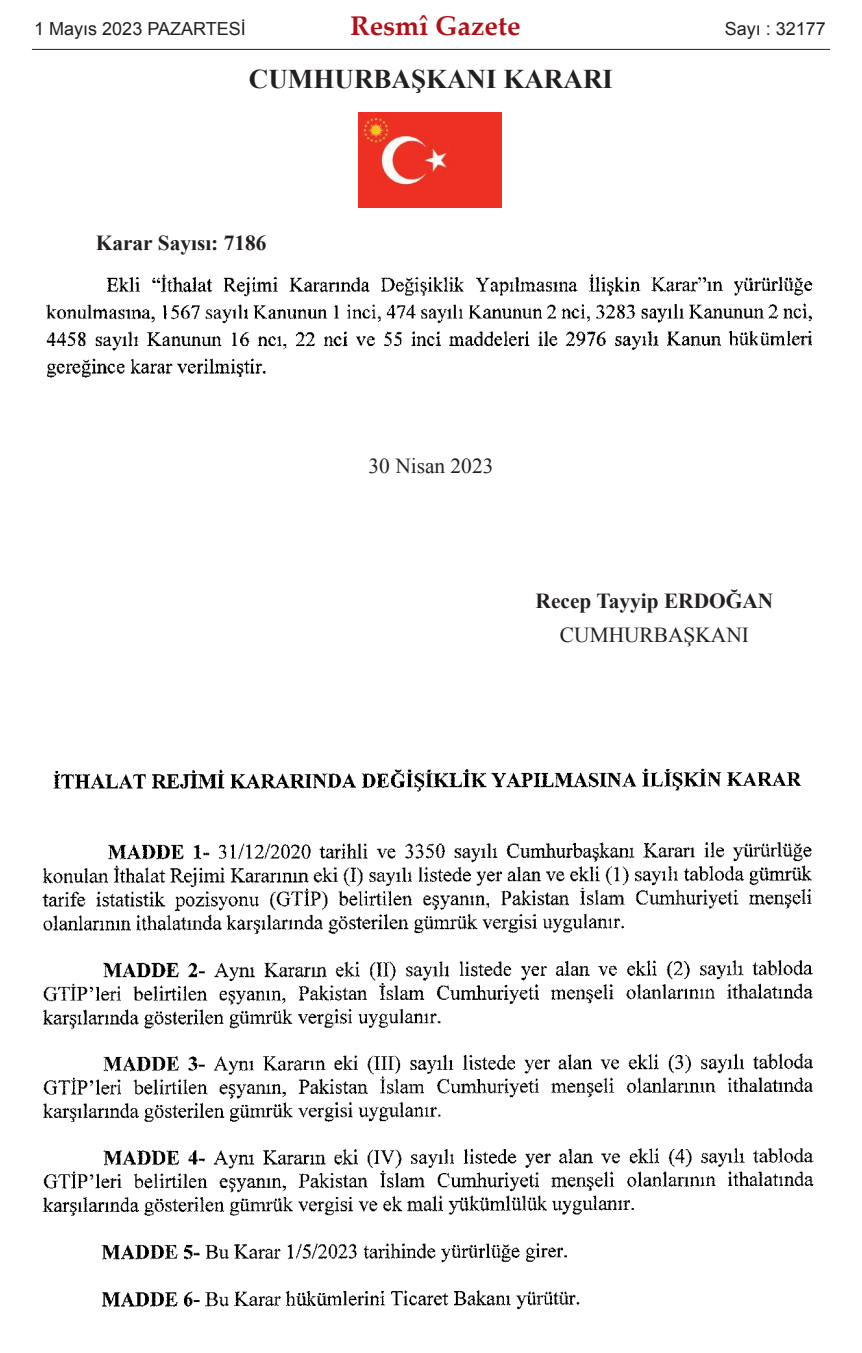
<style>
.page{position:relative;width:862px;height:1353px;background:#fff}
.page>*{position:absolute;margin:0;border:0;box-sizing:border-box;transform-origin:0 0}
.t1{font:700 27px "Times New Roman";color:#231f20}
.t2{font:700 27px "Palatino Linotype";color:#b40e16}
.t3{font:700 21.38px "Times New Roman";color:#231f20}
.t4{font:21.38px "Times New Roman";color:#231f20}
.t5{font:18px "Arial";color:#231f20}
</style>
<div class="page">
<img style="left:358px;top:112px;width:143px;height:96px">
<img style="left:46px;top:274px;width:767px;height:104px">
<img style="left:42px;top:768px;width:772px;height:542px">
<hr style="left:32px;top:49px;width:797px;height:1px;background:#231f20">
<p class="t5" style="left:34px;top:18px;width:213px">1 Mayıs 2023 PAZARTESİ</p>
<p class="t2" style="left:350px;top:15px;width:171px">Resmî Gazete</p>
<p class="t5" style="left:724px;top:18px;width:103px">Sayı : 32177</p>
<p class="t1" style="left:249px;top:64px;width:365px">CUMHURBAŞKANI KARARI</p>
<p class="t3" style="left:96px;top:231px;width:172px">Karar Sayısı: 7186</p>
<p class="t4" style="left:368px;top:453px;width:126px">30 Nisan 2023</p>
<p class="t3" style="left:535px;top:588px;width:239px">Recep Tayyip ERDOĞAN</p>
<p class="t4" style="left:559px;top:622px;width:190px">CUMHURBAŞKANI</p>
</div>
